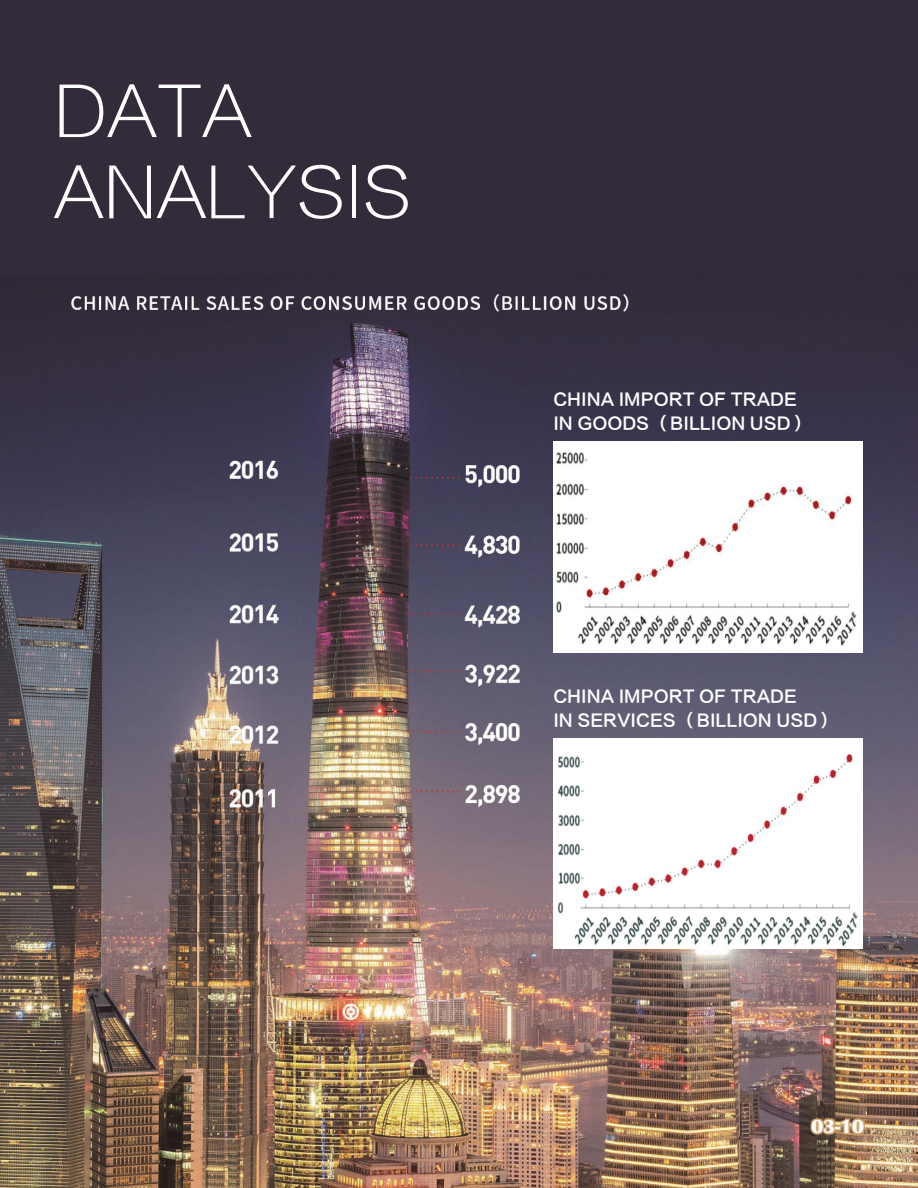
<style>
.page{position:relative;width:918px;height:1188px;background:#fff}
.page>*{position:absolute;margin:0;border:0;box-sizing:border-box;transform-origin:0 0}
.英文大标题{font:67.5px "FZLTXHK GBK1 0";color:#fff}
.t1{font:700 19.5px "Britannic";color:#fff}
.红色小标题{font:16.5px "FZLTZHK GBK1 0";color:#fff}
</style>
<div class="page">
<div style="left:0;top:0;width:918px;height:382px;background:#332b3a"></div>
<img style="left:0;top:294px;width:918px;height:894px">
<img style="left:553px;top:442px;width:310px;height:210px">
<img style="left:553px;top:738px;width:310px;height:210px">
<svg style="left:809px;top:1116px;width:57px;height:20px"></svg>
<p class="英文大标题" style="left:54px;top:74px;width:199px">DATA</p>
<p class="英文大标题" style="left:54px;top:155px;width:359px">ANALYSIS</p>
<p class="红色小标题" style="left:553px;top:391px;width:245px">CHINA IMPORT OF TRADE</p>
<p class="红色小标题" style="left:553px;top:415px;width:255px">IN GOODS （BILLION USD）</p>
<p class="红色小标题" style="left:553px;top:687px;width:245px">CHINA IMPORT OF TRADE</p>
<p class="红色小标题" style="left:553px;top:711px;width:282px">IN SERVICES （BILLION USD）</p>
<p class="t1" style="left:811px;top:1116px;width:54px">03-10</p>
</div>
